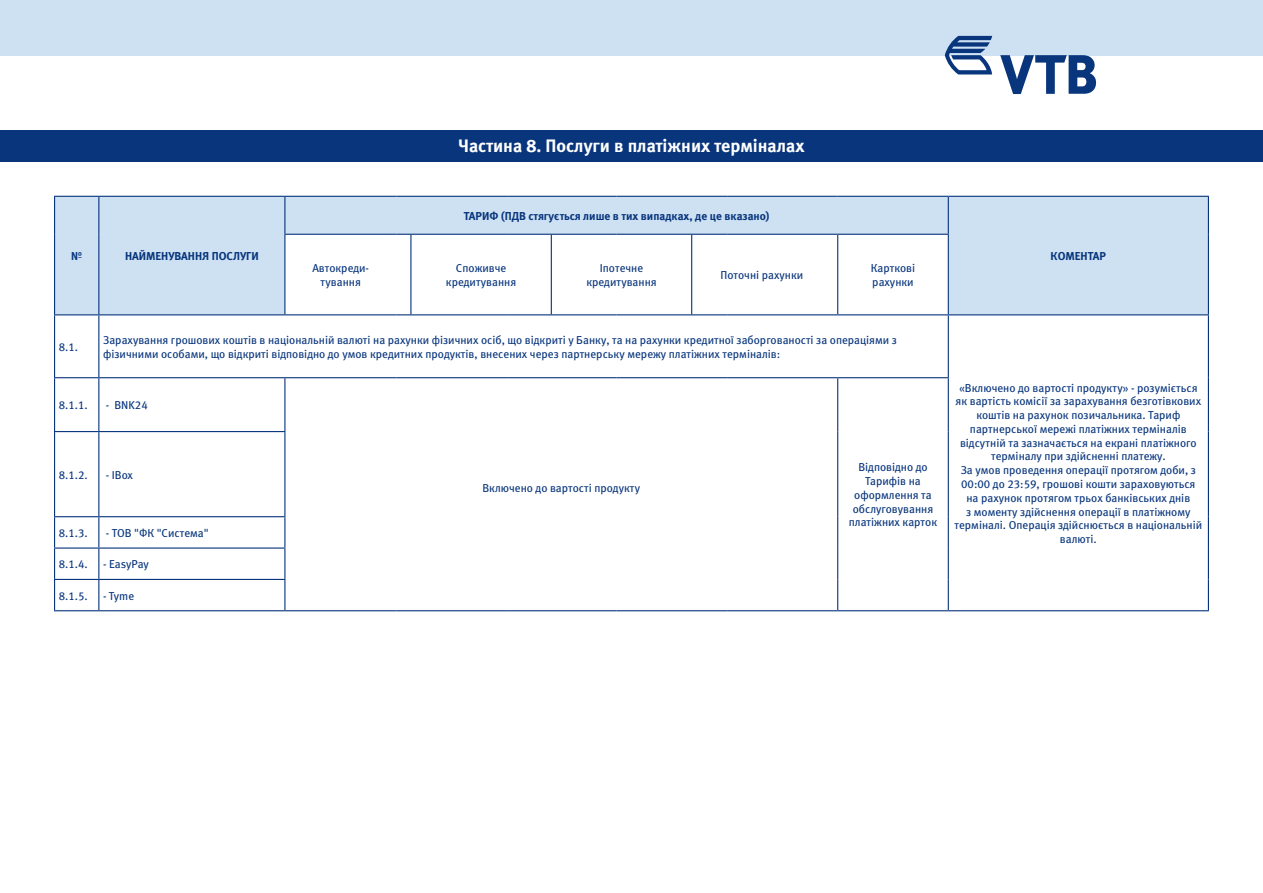
<style>
.page{position:relative;width:1263px;height:893px;background:#fff}
.page>*{position:absolute;margin:0;border:0;box-sizing:border-box;transform-origin:0 0}
.t1{font:18px "Meta Bold LFC";color:#fff}
.t2{font:11.55px/13.8px "Meta Book LFC";color:#08357c;text-align:center}
.t3{font:11.55px "Meta Bold LFC";color:#08357c}
</style>
<div class="page">
<div style="left:0;top:0;width:1263px;height:55px;background:#cee1f3"></div>
<svg style="left:1000px;top:55px;width:96px;height:39px"></svg>
<svg style="left:945px;top:36px;width:47px;height:38px"></svg>
<div style="left:0;top:130px;width:1263px;height:32px;background:#08357c"></div>
<svg style="left:55px;top:197px;width:1153px;height:117px;fill:#cee1f3"></svg>
<svg style="left:55px;top:315px;width:1153px;height:295px"></svg>
<hr style="left:54px;top:196px;width:45px;height:1px;background:#08357c">
<hr style="left:54px;top:197px;width:1px;height:37px;background:#08357c">
<hr style="left:99px;top:196px;width:186px;height:1px;background:#08357c">
<hr style="left:98px;top:197px;width:1px;height:37px;background:#08357c">
<hr style="left:54px;top:234px;width:1px;height:80px;background:#08357c">
<hr style="left:98px;top:234px;width:1px;height:80px;background:#08357c">
<hr style="left:285px;top:196px;width:111px;height:1px;background:#08357c">
<hr style="left:284px;top:197px;width:1px;height:37px;background:#08357c">
<hr style="left:396px;top:196px;width:111px;height:1px;background:#08357c">
<hr style="left:507px;top:196px;width:110px;height:1px;background:#08357c">
<hr style="left:617px;top:196px;width:110px;height:1px;background:#08357c">
<hr style="left:727px;top:196px;width:111px;height:1px;background:#08357c">
<hr style="left:838px;top:196px;width:110px;height:1px;background:#08357c">
<hr style="left:948px;top:196px;width:261px;height:1px;background:#08357c">
<hr style="left:948px;top:197px;width:1px;height:37px;background:#08357c">
<hr style="left:1208px;top:197px;width:1px;height:37px;background:#08357c">
<hr style="left:1208px;top:234px;width:1px;height:80px;background:#08357c">
<hr style="left:284px;top:234px;width:112px;height:1px;background:#08357c">
<hr style="left:284px;top:235px;width:1px;height:79px;background:#08357c">
<hr style="left:396px;top:234px;width:111px;height:1px;background:#08357c">
<hr style="left:410px;top:235px;width:1px;height:79px;background:#08357c">
<hr style="left:507px;top:234px;width:110px;height:1px;background:#08357c">
<hr style="left:551px;top:235px;width:1px;height:79px;background:#08357c">
<hr style="left:617px;top:234px;width:110px;height:1px;background:#08357c">
<hr style="left:691px;top:235px;width:1px;height:79px;background:#08357c">
<hr style="left:727px;top:234px;width:111px;height:1px;background:#08357c">
<hr style="left:838px;top:234px;width:111px;height:1px;background:#08357c">
<hr style="left:837px;top:235px;width:1px;height:79px;background:#08357c">
<hr style="left:948px;top:235px;width:1px;height:79px;background:#08357c">
<hr style="left:54px;top:314px;width:45px;height:1px;background:#08357c">
<hr style="left:54px;top:315px;width:1px;height:62px;background:#08357c">
<hr style="left:99px;top:314px;width:186px;height:1px;background:#08357c">
<hr style="left:98px;top:315px;width:1px;height:62px;background:#08357c">
<hr style="left:285px;top:314px;width:111px;height:1px;background:#08357c">
<hr style="left:396px;top:314px;width:111px;height:1px;background:#08357c">
<hr style="left:507px;top:314px;width:110px;height:1px;background:#08357c">
<hr style="left:617px;top:314px;width:110px;height:1px;background:#08357c">
<hr style="left:727px;top:314px;width:111px;height:1px;background:#08357c">
<hr style="left:838px;top:314px;width:110px;height:1px;background:#08357c">
<hr style="left:948px;top:314px;width:261px;height:1px;background:#08357c">
<hr style="left:948px;top:315px;width:1px;height:62px;background:#08357c">
<hr style="left:1208px;top:315px;width:1px;height:63px;background:#08357c">
<hr style="left:1208px;top:378px;width:1px;height:54px;background:#08357c">
<hr style="left:1208px;top:432px;width:1px;height:85px;background:#08357c">
<hr style="left:1208px;top:517px;width:1px;height:31px;background:#08357c">
<hr style="left:1208px;top:548px;width:1px;height:31px;background:#08357c">
<hr style="left:1208px;top:579px;width:1px;height:31px;background:#08357c">
<hr style="left:948px;top:610px;width:261px;height:1px;background:#08357c">
<hr style="left:54px;top:377px;width:45px;height:1px;background:#08357c">
<hr style="left:54px;top:378px;width:1px;height:53px;background:#08357c">
<hr style="left:99px;top:377px;width:186px;height:1px;background:#08357c">
<hr style="left:98px;top:378px;width:1px;height:53px;background:#08357c">
<hr style="left:285px;top:377px;width:111px;height:1px;background:#08357c">
<hr style="left:284px;top:378px;width:1px;height:53px;background:#08357c">
<hr style="left:396px;top:377px;width:111px;height:1px;background:#08357c">
<hr style="left:507px;top:377px;width:110px;height:1px;background:#08357c">
<hr style="left:617px;top:377px;width:110px;height:1px;background:#08357c">
<hr style="left:727px;top:377px;width:111px;height:1px;background:#08357c">
<hr style="left:838px;top:377px;width:111px;height:1px;background:#08357c">
<hr style="left:837px;top:378px;width:1px;height:54px;background:#08357c">
<hr style="left:948px;top:378px;width:1px;height:54px;background:#08357c">
<hr style="left:837px;top:432px;width:1px;height:85px;background:#08357c">
<hr style="left:948px;top:432px;width:1px;height:85px;background:#08357c">
<hr style="left:837px;top:517px;width:1px;height:31px;background:#08357c">
<hr style="left:948px;top:517px;width:1px;height:31px;background:#08357c">
<hr style="left:837px;top:548px;width:1px;height:31px;background:#08357c">
<hr style="left:948px;top:548px;width:1px;height:31px;background:#08357c">
<hr style="left:837px;top:579px;width:1px;height:31px;background:#08357c">
<hr style="left:948px;top:579px;width:1px;height:31px;background:#08357c">
<hr style="left:285px;top:610px;width:111px;height:1px;background:#08357c">
<hr style="left:396px;top:610px;width:111px;height:1px;background:#08357c">
<hr style="left:507px;top:610px;width:110px;height:1px;background:#08357c">
<hr style="left:617px;top:610px;width:110px;height:1px;background:#08357c">
<hr style="left:727px;top:610px;width:111px;height:1px;background:#08357c">
<hr style="left:838px;top:610px;width:110px;height:1px;background:#08357c">
<hr style="left:54px;top:431px;width:45px;height:1px;background:#08357c">
<hr style="left:54px;top:432px;width:1px;height:84px;background:#08357c">
<hr style="left:99px;top:431px;width:186px;height:1px;background:#08357c">
<hr style="left:98px;top:432px;width:1px;height:84px;background:#08357c">
<hr style="left:284px;top:432px;width:1px;height:84px;background:#08357c">
<hr style="left:54px;top:516px;width:45px;height:1px;background:#08357c">
<hr style="left:54px;top:517px;width:1px;height:30px;background:#08357c">
<hr style="left:99px;top:516px;width:186px;height:1px;background:#08357c">
<hr style="left:98px;top:517px;width:1px;height:30px;background:#08357c">
<hr style="left:284px;top:517px;width:1px;height:30px;background:#08357c">
<hr style="left:54px;top:547px;width:45px;height:2px;background:#08357c">
<hr style="left:54px;top:549px;width:1px;height:30px;background:#08357c">
<hr style="left:99px;top:547px;width:186px;height:2px;background:#08357c">
<hr style="left:98px;top:549px;width:1px;height:30px;background:#08357c">
<hr style="left:284px;top:549px;width:1px;height:30px;background:#08357c">
<hr style="left:54px;top:579px;width:45px;height:1px;background:#08357c">
<hr style="left:54px;top:580px;width:1px;height:30px;background:#08357c">
<hr style="left:99px;top:579px;width:186px;height:1px;background:#08357c">
<hr style="left:98px;top:580px;width:1px;height:30px;background:#08357c">
<hr style="left:284px;top:580px;width:1px;height:30px;background:#08357c">
<hr style="left:54px;top:610px;width:45px;height:1px;background:#08357c">
<hr style="left:99px;top:610px;width:186px;height:1px;background:#08357c">
<h1 class="t1" style="left:459px;top:135px;width:347px">Частина 8. Послуги в платіжних терміналах</h1>
<p class="t3" style="left:71px;top:249px;width:13px">№</p>
<p class="t3" style="left:125px;top:249px;width:135px">НАЙМЕНУВАННЯ ПОСЛУГИ</p>
<p class="t3" style="left:464px;top:209px;width:307px">ТАРИФ (ПДВ стягується лише в тих випадках, де це вказано)</p>
<p class="t2" style="left:312px;top:261px;width:58px">Автокреди&shy;тування</p>
<p class="t2" style="left:446px;top:261px;width:72px">Споживче кредитування</p>
<p class="t2" style="left:586px;top:261px;width:72px">Іпотечне кредитування</p>
<p class="t2" style="left:720px;top:268px;width:84px">Поточні рахунки</p>
<p class="t2" style="left:871px;top:261px;width:46px;text-align:left">Карткові рахунки</p>
<p class="t3" style="left:1050px;top:249px;width:57px">КОМЕНТАР</p>
<p class="t2" style="left:59px;top:340px;width:21px">8.1.</p>
<p class="t2" style="left:103px;top:333px;width:795px;text-align:left">Зарахування грошових коштів в національній валюті на рахунки фізичних осіб, що відкриті у Банку, та на рахунки кредитної заборгованості за операціями з фізичними особами, що відкриті відповідно до умов кредитних продуктів, внесених через партнерську мережу платіжних терміналів:</p>
<p class="t2" style="left:59px;top:398px;width:30px">8.1.1.</p>
<p class="t2" style="left:106px;top:398px;width:44px">- BNK24</p>
<p class="t2" style="left:59px;top:468px;width:30px">8.1.2.</p>
<p class="t2" style="left:106px;top:468px;width:29px">- IBox</p>
<p class="t2" style="left:59px;top:526px;width:30px">8.1.3.</p>
<p class="t2" style="left:106px;top:526px;width:105px">- ТОВ "ФК "Система"</p>
<p class="t2" style="left:59px;top:557px;width:30px">8.1.4.</p>
<p class="t2" style="left:103px;top:557px;width:47px">- EasyPay</p>
<p class="t2" style="left:59px;top:589px;width:30px">8.1.5.</p>
<p class="t2" style="left:103px;top:589px;width:33px">- Tyme</p>
<p class="t2" style="left:482px;top:481px;width:159px">Включено до вартості продукту</p>
<p class="t2" style="left:849px;top:460px;width:90px">Відповідно до<br>Тарифів на оформлення та обслуговування платіжних карток</p>
<p class="t2" style="left:954px;top:381px;width:249px">«Включено до вартості продукту» - розуміється як вартість комісії за зарахування безготівкових коштів на рахунок позичальника. Тариф партнерської мережі платіжних терміналів відсутній та зазначається на екрані платіжного терміналу при здійсненні платежу.<br>За умов проведення операції протягом доби, з 00:00 до 23:59, грошові кошти зараховуються на рахунок протягом трьох банківських днів<br>з моменту здійснення операції в платіжному терміналі. Операція здійснюється в національній валюті.</p>
</div>
